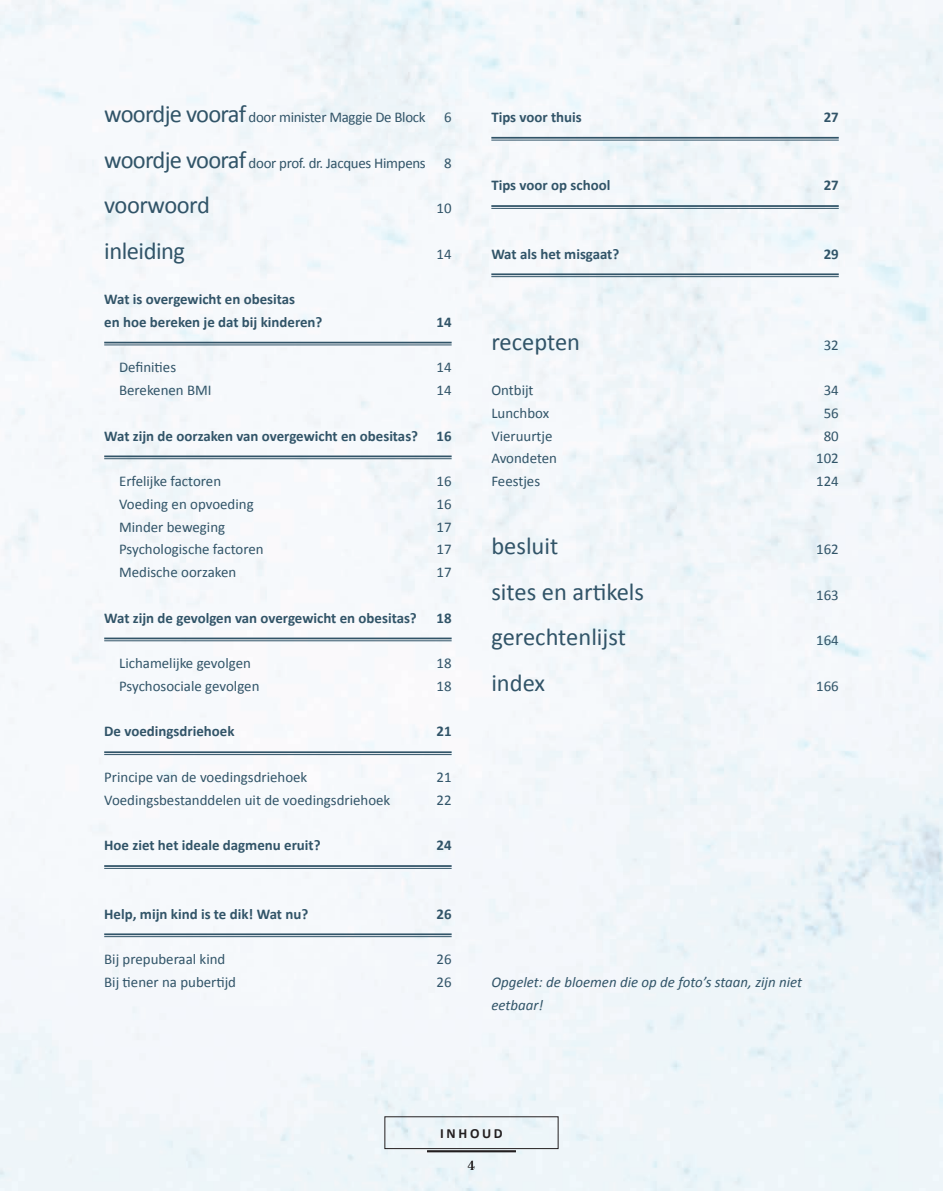
<style>
.page{position:relative;width:943px;height:1191px;background:#f4f7fb}
.page>*{position:absolute;margin:0;border:0;box-sizing:border-box;transform-origin:0 0}
.boodschappenlijstje{font:24.5px "Calibri";color:#315468}
.boodschappenlijstje-2{font:24.5px "Calibri";letter-spacing:-.02em;color:#315468}
.boodschappenlijstje-3{font:14.88px "Calibri";color:#315468}
.inhoudstafel_subtite{font:700 14.88px/22.8px "Calibri";color:#315468}
.boodschappenlijstje-4{font:14.88px "Calibri";letter-spacing:-.02em;color:#315468}
.boodschappenlijstje-5{font:italic 14.88px/22.8px "Calibri";color:#315468}
.t1{font:700 14px "Calibri";letter-spacing:.19em;color:#231f20}
.titel_gerecht{font:14px "Bodoni";color:#231f20}
.s1{font-size:24.5px}
</style>
<div class="page">
<hr style="left:104px;top:342px;width:347px;height:1px;background:#315468">
<hr style="left:104px;top:345px;width:347px;height:1px;background:#315468">
<hr style="left:104px;top:455px;width:347px;height:2px;background:#315468">
<hr style="left:104px;top:458px;width:347px;height:1px;background:#315468">
<hr style="left:104px;top:637px;width:347px;height:2px;background:#315468">
<hr style="left:104px;top:640px;width:347px;height:1px;background:#315468">
<hr style="left:104px;top:751px;width:347px;height:2px;background:#315468">
<hr style="left:104px;top:754px;width:347px;height:1px;background:#315468">
<hr style="left:104px;top:865px;width:347px;height:2px;background:#315468">
<hr style="left:104px;top:868px;width:347px;height:1px;background:#315468">
<hr style="left:104px;top:933px;width:347px;height:2px;background:#315468">
<hr style="left:104px;top:936px;width:347px;height:1px;background:#315468">
<hr style="left:491px;top:137px;width:347px;height:2px;background:#315468">
<hr style="left:491px;top:140px;width:347px;height:1px;background:#315468">
<hr style="left:491px;top:205px;width:347px;height:2px;background:#315468">
<hr style="left:491px;top:208px;width:347px;height:1px;background:#315468">
<hr style="left:491px;top:273px;width:347px;height:2px;background:#315468">
<hr style="left:491px;top:276px;width:347px;height:1px;background:#315468">
<hr style="left:427px;top:1150px;width:89px;height:2px;background:#231f20">
<p class="boodschappenlijstje-4" style="left:104px;top:108px;width:349px"><span class="s1">woordje vooraf</span> door minister Maggie De Block 6</p>
<p class="boodschappenlijstje-4" style="left:104px;top:153px;width:349px"><span class="s1">woordje vooraf</span> door prof. dr. Jacques Himpens 8</p>
<p class="boodschappenlijstje-2" style="left:104px;top:189px;width:107px">voorwoord</p>
<p class="boodschappenlijstje-3" style="left:436px;top:199px;width:17px">10</p>
<p class="boodschappenlijstje-2" style="left:104px;top:235px;width:82px">inleiding</p>
<p class="boodschappenlijstje-3" style="left:436px;top:244px;width:17px">14</p>
<p class="inhoudstafel_subtite" style="left:104px;top:288px;width:220px">Wat is overgewicht en obesitas<br>en hoe bereken je dat bij kinderen?</p>
<p class="inhoudstafel_subtite" style="left:436px;top:310px;width:17px">14</p>
<p class="boodschappenlijstje-3" style="left:119px;top:358px;width:59px">Definities</p>
<p class="boodschappenlijstje-3" style="left:436px;top:358px;width:17px">14</p>
<p class="boodschappenlijstje-3" style="left:119px;top:381px;width:94px">Berekenen BMI</p>
<p class="boodschappenlijstje-3" style="left:436px;top:381px;width:17px">14</p>
<p class="inhoudstafel_subtite" style="left:104px;top:424px;width:349px">Wat zijn de oorzaken van overgewicht en obesitas? 16</p>
<p class="boodschappenlijstje-3" style="left:119px;top:472px;width:104px">Erfelijke factoren</p>
<p class="boodschappenlijstje-3" style="left:436px;top:472px;width:17px">16</p>
<p class="boodschappenlijstje-3" style="left:119px;top:494px;width:136px">Voeding en opvoeding</p>
<p class="boodschappenlijstje-3" style="left:436px;top:494px;width:17px">16</p>
<p class="boodschappenlijstje-3" style="left:119px;top:517px;width:107px">Minder beweging</p>
<p class="boodschappenlijstje-3" style="left:436px;top:517px;width:17px">17</p>
<p class="boodschappenlijstje-3" style="left:119px;top:540px;width:146px">Psychologische factoren</p>
<p class="boodschappenlijstje-3" style="left:436px;top:540px;width:17px">17</p>
<p class="boodschappenlijstje-3" style="left:119px;top:563px;width:119px">Medische oorzaken</p>
<p class="boodschappenlijstje-3" style="left:436px;top:563px;width:17px">17</p>
<p class="inhoudstafel_subtite" style="left:104px;top:606px;width:314px">Wat zijn de gevolgen van overgewicht en obesitas?</p>
<p class="inhoudstafel_subtite" style="left:436px;top:606px;width:17px">18</p>
<p class="boodschappenlijstje-3" style="left:119px;top:654px;width:133px">Lichamelijke gevolgen</p>
<p class="boodschappenlijstje-3" style="left:436px;top:654px;width:17px">18</p>
<p class="boodschappenlijstje-3" style="left:119px;top:676px;width:142px">Psychosociale gevolgen</p>
<p class="boodschappenlijstje-3" style="left:436px;top:676px;width:17px">18</p>
<p class="inhoudstafel_subtite" style="left:104px;top:720px;width:132px">De voedingsdriehoek</p>
<p class="inhoudstafel_subtite" style="left:436px;top:720px;width:17px">21</p>
<p class="boodschappenlijstje-3" style="left:104px;top:767px;width:205px">Principe van de voedingsdriehoek</p>
<p class="boodschappenlijstje-3" style="left:436px;top:767px;width:17px">21</p>
<p class="boodschappenlijstje-3" style="left:104px;top:790px;width:288px">Voedingsbestanddelen uit de voedingsdriehoek</p>
<p class="boodschappenlijstje-3" style="left:436px;top:790px;width:17px">22</p>
<p class="inhoudstafel_subtite" style="left:104px;top:834px;width:218px">Hoe ziet het ideale dagmenu eruit?</p>
<p class="inhoudstafel_subtite" style="left:436px;top:834px;width:17px">24</p>
<p class="inhoudstafel_subtite" style="left:104px;top:902px;width:206px">Help, mijn kind is te dik! Wat nu?</p>
<p class="inhoudstafel_subtite" style="left:436px;top:902px;width:17px">26</p>
<p class="boodschappenlijstje-3" style="left:104px;top:949px;width:123px">Bij prepuberaal kind</p>
<p class="boodschappenlijstje-3" style="left:436px;top:949px;width:17px">26</p>
<p class="boodschappenlijstje-3" style="left:104px;top:972px;width:133px">Bij tiener na pubertijd</p>
<p class="boodschappenlijstje-3" style="left:436px;top:972px;width:17px">26</p>
<p class="inhoudstafel_subtite" style="left:491px;top:106px;width:92px">Tips voor thuis</p>
<p class="inhoudstafel_subtite" style="left:823px;top:106px;width:17px">27</p>
<p class="inhoudstafel_subtite" style="left:491px;top:174px;width:120px">Tips voor op school</p>
<p class="inhoudstafel_subtite" style="left:823px;top:174px;width:17px">27</p>
<p class="inhoudstafel_subtite" style="left:491px;top:242px;width:129px">Wat als het misgaat?</p>
<p class="inhoudstafel_subtite" style="left:823px;top:242px;width:17px">29</p>
<p class="boodschappenlijstje" style="left:491px;top:326px;width:90px">recepten</p>
<p class="boodschappenlijstje-3" style="left:823px;top:335px;width:17px">32</p>
<p class="boodschappenlijstje-3" style="left:491px;top:381px;width:44px">Ontbijt</p>
<p class="boodschappenlijstje-3" style="left:823px;top:381px;width:17px">34</p>
<p class="boodschappenlijstje-3" style="left:491px;top:403px;width:59px">Lunchbox</p>
<p class="boodschappenlijstje-3" style="left:823px;top:403px;width:17px">56</p>
<p class="boodschappenlijstje-3" style="left:491px;top:426px;width:63px">Vieruurtje</p>
<p class="boodschappenlijstje-3" style="left:823px;top:426px;width:17px">80</p>
<p class="boodschappenlijstje-3" style="left:491px;top:449px;width:67px">Avondeten</p>
<p class="boodschappenlijstje-3" style="left:816px;top:449px;width:24px">102</p>
<p class="boodschappenlijstje-3" style="left:491px;top:472px;width:50px">Feestjes</p>
<p class="boodschappenlijstje-3" style="left:816px;top:472px;width:24px">124</p>
<p class="boodschappenlijstje" style="left:491px;top:531px;width:68px">besluit</p>
<p class="boodschappenlijstje-3" style="left:816px;top:540px;width:24px">162</p>
<p class="boodschappenlijstje" style="left:491px;top:576px;width:154px">sites en artikels</p>
<p class="boodschappenlijstje-3" style="left:816px;top:585px;width:24px">163</p>
<p class="boodschappenlijstje" style="left:491px;top:622px;width:136px">gerechtenlijst</p>
<p class="boodschappenlijstje-3" style="left:816px;top:631px;width:24px">164</p>
<p class="boodschappenlijstje" style="left:491px;top:667px;width:55px">index</p>
<p class="boodschappenlijstje-3" style="left:816px;top:676px;width:24px">166</p>
<p class="boodschappenlijstje-5" style="left:491px;top:970px;width:312px">Opgelet: de bloemen die op de foto’s staan, zijn niet eetbaar!</p>
<p class="t1" style="left:440px;top:1124px;width:64px">INHOUD</p>
<p class="titel_gerecht" style="left:468px;top:1157px;width:8px">4</p>
</div>
